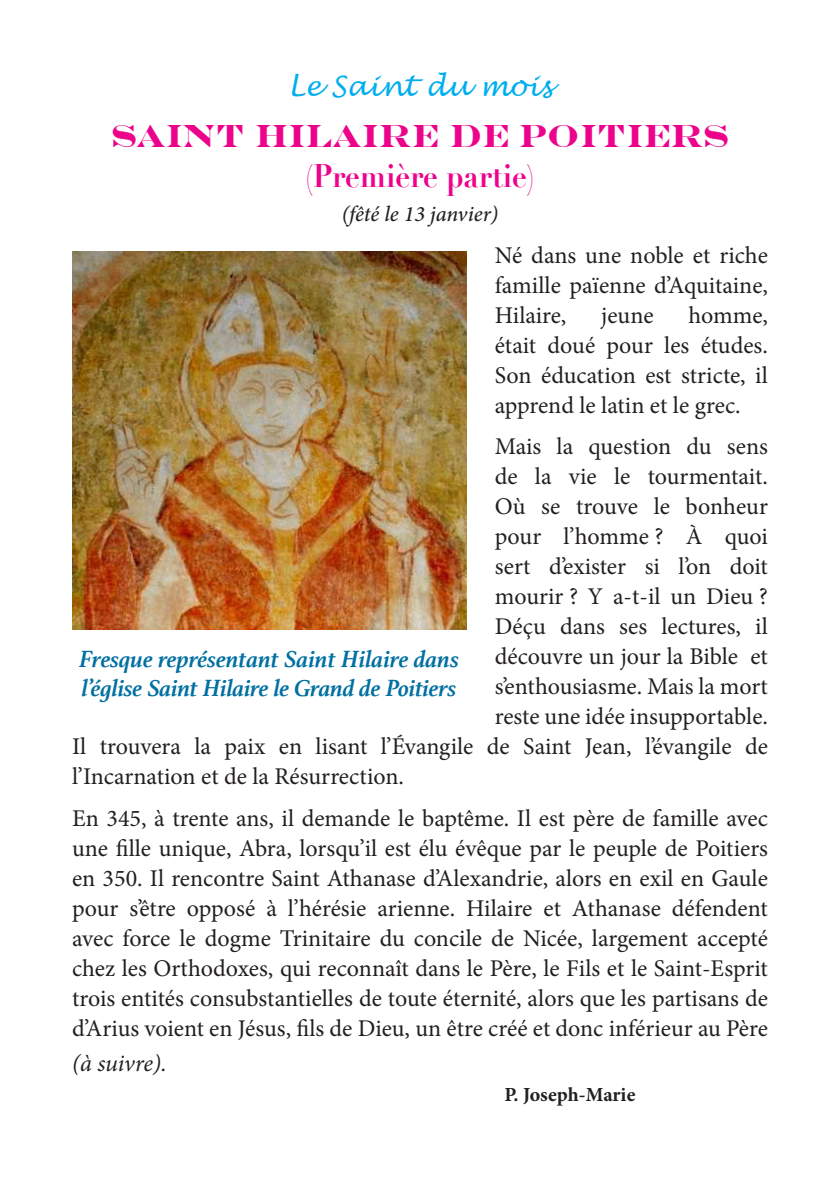
<style>
.page{position:relative;width:840px;height:1191px;background:#fff}
.page>*{position:absolute;margin:0;border:0;box-sizing:border-box;transform-origin:0 0}
.t1{font:700 32px/40px "Engravers";color:#ed028c;text-align:center;scale:.92 1}
.t2{font:italic 28px "Lucida Handwriting";color:#00aeef}
.t3{font:italic 700 24.6px/29.6px "Athelas";letter-spacing:-.01em;color:#006fa1}
.t4{font:24px/30px "Minion Pro";letter-spacing:-.01em;color:#231f20;text-align:justify}
.t5{font:italic 24px "Minion Pro";letter-spacing:-.015em;color:#231f20}
.t6{font:italic 500 22px "Minion Pro";letter-spacing:-.005em;color:#231f20}
.t7{font:700 20px "Minion Pro";color:#231f20}
.s1{font-family:"Didot"}
</style>
<div class="page">
<img style="left:72px;top:251px;width:394px;height:378px">
<p class="t2" style="left:287px;top:69px;width:266px">Le Saint du mois</p>
<p class="t1" style="left:111px;top:116px;width:672px">SAINT HILAIRE DE POITIERS <span class="s1">(Première partie)</span></p>
<p class="t6" style="left:341px;top:199px;width:158px">(fêté le 13 janvier)</p>
<p class="t4" style="left:494px;top:240px;width:274px">Né dans une noble et riche famille païenne d’Aquitaine, Hilaire,</p>
<p class="t4" style="left:494px;top:300px;width:274px;text-indent:193px">homme, était doué pour les études.<br>Son éducation est stricte, il apprend le latin et le grec.</p>
<p class="t4" style="left:494px;top:431px;width:274px">Mais la question du sens</p>
<p class="t4" style="left:494px;top:461px;width:274px">de la vie le tourmentait.</p>
<p class="t4" style="left:494px;top:491px;width:274px">Où se trouve le bonheur</p>
<p class="t4" style="left:494px;top:521px;width:274px">pour l’homme ? À quoi</p>
<p class="t4" style="left:494px;top:551px;width:274px">sert d’exister si l’on doit</p>
<p class="t4" style="left:494px;top:581px;width:274px">mourir ? Y a-t-il un Dieu ?</p>
<p class="t4" style="left:494px;top:611px;width:274px">Déçu dans ses lectures, il</p>
<p class="t4" style="left:494px;top:641px;width:274px">découvre un jour la Bible et</p>
<p class="t4" style="left:494px;top:671px;width:274px">s’enthousiasme. Mais la mort</p>
<p class="t4" style="left:494px;top:701px;width:274px">reste une idée insupportable.</p>
<p class="t4" style="left:72px;top:731px;width:697px">Il trouvera la paix en lisant l’Évangile de Saint Jean, l’évangile de</p>
<p class="t4" style="left:72px;top:761px;width:333px">l’Incarnation et de la Résurrection.</p>
<p class="t4" style="left:72px;top:803px;width:697px">En 345, à trente ans, il demande le baptême. Il est père de famille avec une fille unique, Abra, lorsqu’il est élu évêque par le peuple de Poitiers en 350. Il rencontre Saint Athanase d’Alexandrie, alors en exil en Gaule pour s’être opposé à l’hérésie arienne. Hilaire et Athanase défendent avec force le dogme Trinitaire du concile de Nicée, largement accepté chez les Orthodoxes, qui reconnaît dans le Père, le Fils et le Saint-Esprit trois entités consubstantielles de toute éternité, alors que les partisans de d’Arius voient en Jésus, fils de Dieu, un être créé et donc inférieur au Père</p>
<p class="t5" style="left:72px;top:1047px;width:96px">(à suivre).</p>
<p class="t7" style="left:504px;top:1080px;width:132px">P. Joseph-Marie</p>
<p class="t4" style="left:601px;top:300px;width:54px">jeune</p>
<p class="t3" style="left:79px;top:643px;width:381px">Fresque représentant Saint Hilaire dans l’église Saint Hilaire le Grand de Poitiers</p>
</div>
